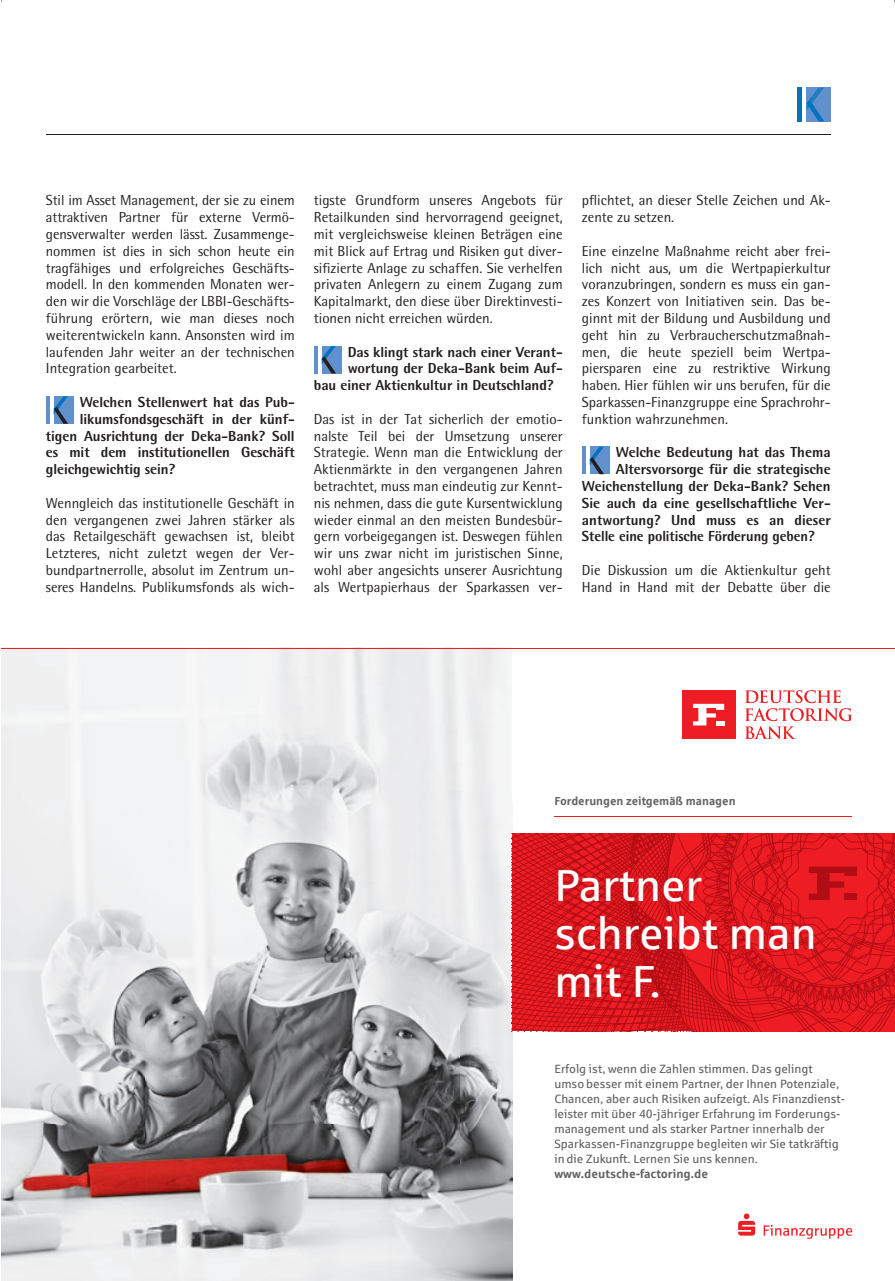
<style>
.page{position:relative;width:895px;height:1281px;background:#fff}
.page>*{position:absolute;margin:0;border:0;box-sizing:border-box;transform-origin:0 0}
.t1{font:45px/48px "Sparkasse Rg";color:#fff}
.t2{font:14.55px/16.8px "Rotis Semi Sans";color:#231f20;text-align:justify}
.t3{font:800 14.55px "Rotis Semi Sans";letter-spacing:-.005em;color:#231f20}
.t4{font:12px/15px "Sparkasse Rg";color:#636366}
.t5{font:700 12px "Sparkasse Rg";color:#636366}
.t6{font:700 11.55px "Sparkasse Rg";color:#636366}
</style>
<div class="page">
<hr style="left:46px;top:134px;width:784px;height:1px;background:#231f20">
<div style="left:806px;top:87px;width:24px;height:35px;background:#6091cc"></div>
<div style="left:796px;top:87px;width:5px;height:35px;background:#0073bc"></div>
<svg style="left:806px;top:87px;width:18px;height:35px"></svg>
<div style="left:54px;top:396px;width:19px;height:28px;background:#6091cc"></div>
<hr style="left:46px;top:396px;width:4px;height:28px;background:#6091cc">
<svg style="left:54px;top:396px;width:14px;height:28px"></svg>
<div style="left:322px;top:346px;width:19px;height:27px;background:#6091cc"></div>
<hr style="left:314px;top:346px;width:4px;height:27px;background:#6091cc">
<svg style="left:321px;top:346px;width:15px;height:27px"></svg>
<div style="left:589px;top:447px;width:20px;height:27px;background:#6091cc"></div>
<hr style="left:582px;top:447px;width:4px;height:27px;background:#6091cc">
<svg style="left:589px;top:447px;width:15px;height:27px"></svg>
<img style="left:1px;top:649px;width:511px;height:632px">
<hr style="left:554px;top:816px;width:298px;height:1px;background:#ee1d23">
<svg style="left:513px;top:833px;width:13px;height:198px;background:#d8171d"></svg>
<svg style="left:526px;top:833px;width:12px;height:198px;background:#d7161d"></svg>
<svg style="left:538px;top:833px;width:13px;height:198px;background:#d6161d"></svg>
<svg style="left:551px;top:833px;width:12px;height:198px;background:#d6161d"></svg>
<svg style="left:563px;top:833px;width:14px;height:198px;background:#d5161d"></svg>
<svg style="left:577px;top:833px;width:13px;height:198px;background:#d6161d"></svg>
<svg style="left:590px;top:833px;width:13px;height:198px;background:#d6161d"></svg>
<svg style="left:603px;top:833px;width:13px;height:198px;background:#d2151c"></svg>
<svg style="left:616px;top:833px;width:12px;height:198px;background:#d0141b"></svg>
<svg style="left:630px;top:833px;width:34px;height:198px;background:#cb131a"></svg>
<svg style="left:664px;top:833px;width:231px;height:198px;background:#db171e"></svg>
<div style="left:844px;top:894px;width:13px;height:6px;background:#b00d15"></div>
<svg style="left:738px;top:1213px;width:17px;height:22px"></svg>
<svg style="left:763px;top:1225px;width:89px;height:14px"></svg>
<svg style="left:745px;top:690px;width:107px;height:49px"></svg>
<div style="left:682px;top:690px;width:53px;height:49px;background:#ee1d23"></div>
<svg style="left:693px;top:704px;width:31px;height:21px"></svg>
<hr style="left:1px;top:648px;width:894px;height:1px;background:#ee1d23">
<p class="t2" style="left:46px;top:192px;width:250px">Stil im Asset Management, der sie zu einem attraktiven Partner für externe Vermö&shy;gensverwalter werden lässt. Zusammenge&shy;nommen ist dies in sich schon heute ein tragfähiges und erfolgreiches Geschäfts&shy;modell. In den kommenden Monaten wer&shy;den wir die Vorschläge der LBBI-Geschäfts&shy;führung erörtern, wie man dieses noch weiterentwickeln kann. Ansonsten wird im laufenden Jahr weiter an der technischen Integration gearbeitet.</p>
<p class="t3" style="left:80px;top:393px;width:216px">Welchen Stellenwert hat das Pub-</p>
<p class="t3" style="left:80px;top:410px;width:216px">likumsfondsgeschäft in der künf-</p>
<p class="t3" style="left:46px;top:426px;width:250px">tigen Ausrichtung der Deka-Bank? Soll</p>
<p class="t3" style="left:46px;top:443px;width:250px">es mit dem institutionellen Geschäft</p>
<p class="t3" style="left:46px;top:460px;width:131px">gleichgewichtig sein?</p>
<p class="t2" style="left:46px;top:494px;width:250px">Wenngleich das institutionelle Geschäft in den vergangenen zwei Jahren stärker als das Retailgeschäft gewachsen ist, bleibt Letzteres, nicht zuletzt wegen der Ver&shy;bundpartnerrolle, absolut im Zentrum un&shy;seres Handelns. Publikumsfonds als wich-</p>
<p class="t2" style="left:314px;top:192px;width:250px">tigste Grundform unseres Angebots für Retailkunden sind hervorragend geeignet, mit vergleichsweise kleinen Beträgen eine mit Blick auf Ertrag und Risiken gut diver&shy;sifizierte Anlage zu schaffen. Sie verhelfen privaten Anlegern zu einem Zugang zum Kapitalmarkt, den diese über Direktinvesti&shy;tionen nicht erreichen würden.</p>
<p class="t3" style="left:348px;top:342px;width:216px">Das klingt stark nach einer Verant-</p>
<p class="t3" style="left:348px;top:359px;width:216px">wortung der Deka-Bank beim Auf-</p>
<p class="t3" style="left:314px;top:376px;width:241px">bau einer Aktienkultur in Deutschland?</p>
<p class="t2" style="left:314px;top:410px;width:250px">Das ist in der Tat sicherlich der emotio&shy;nalste Teil bei der Umsetzung unserer Strategie. Wenn man die Entwicklung der Aktienmärkte in den vergangenen Jahren betrachtet, muss man eindeutig zur Kennt&shy;nis nehmen, dass die gute Kursentwicklung wieder einmal an den meisten Bundesbür&shy;gern vorbeigegangen ist. Deswegen fühlen wir uns zwar nicht im juristischen Sinne, wohl aber angesichts unserer Ausrichtung als Wertpapierhaus der Sparkassen ver-</p>
<p class="t2" style="left:582px;top:192px;width:250px">pflichtet, an dieser Stelle Zeichen und Ak&shy;zente zu setzen.</p>
<p class="t2" style="left:582px;top:242px;width:250px">Eine einzelne Maßnahme reicht aber frei&shy;lich nicht aus, um die Wertpapierkultur voranzubringen, sondern es muss ein gan&shy;zes Konzert von Initiativen sein. Das be&shy;ginnt mit der Bildung und Ausbildung und geht hin zu Verbraucherschutzmaßnah&shy;men, die heute speziell beim Wertpa&shy;piersparen eine zu restriktive Wirkung haben. Hier fühlen wir uns berufen, für die Sparkassen-Finanzgruppe eine Sprachrohr&shy;funktion wahrzunehmen.</p>
<p class="t3" style="left:615px;top:443px;width:216px">Welche Bedeutung hat das Thema</p>
<p class="t3" style="left:615px;top:460px;width:216px">Altersvorsorge für die strategische</p>
<p class="t3" style="left:582px;top:477px;width:250px">Weichenstellung der Deka-Bank? Sehen</p>
<p class="t3" style="left:582px;top:494px;width:250px">Sie auch da eine gesellschaftliche Ver-</p>
<p class="t3" style="left:582px;top:510px;width:250px">antwortung? Und muss es an dieser</p>
<p class="t3" style="left:582px;top:527px;width:234px">Stelle eine politische Förderung geben?</p>
<p class="t2" style="left:582px;top:562px;width:250px">Die Diskussion um die Aktienkultur geht<br>Hand in Hand mit der Debatte über die</p>
<p class="t6" style="left:554px;top:794px;width:183px">Forderungen zeitgemäß managen</p>
<h1 class="t1" style="left:554px;top:860px;width:264px">Partner schreibt man mit F.</h1>
<p class="t4" style="left:554px;top:1061px;width:292px">Erfolg ist, wenn die Zahlen stimmen. Das gelingt umso besser mit einem Partner, der Ihnen Potenziale, Chancen, aber auch Risiken aufzeigt. Als Finanzdienst&shy;leister mit über 40-jähriger Erfahrung im Forderungs&shy;management und als starker Partner innerhalb der Sparkassen-Finanzgruppe begleiten wir Sie tatkräftig in die Zukunft. Lernen Sie uns kennen.</p>
<p class="t5" style="left:554px;top:1166px;width:155px">www.deutsche-factoring.de</p>
</div>
